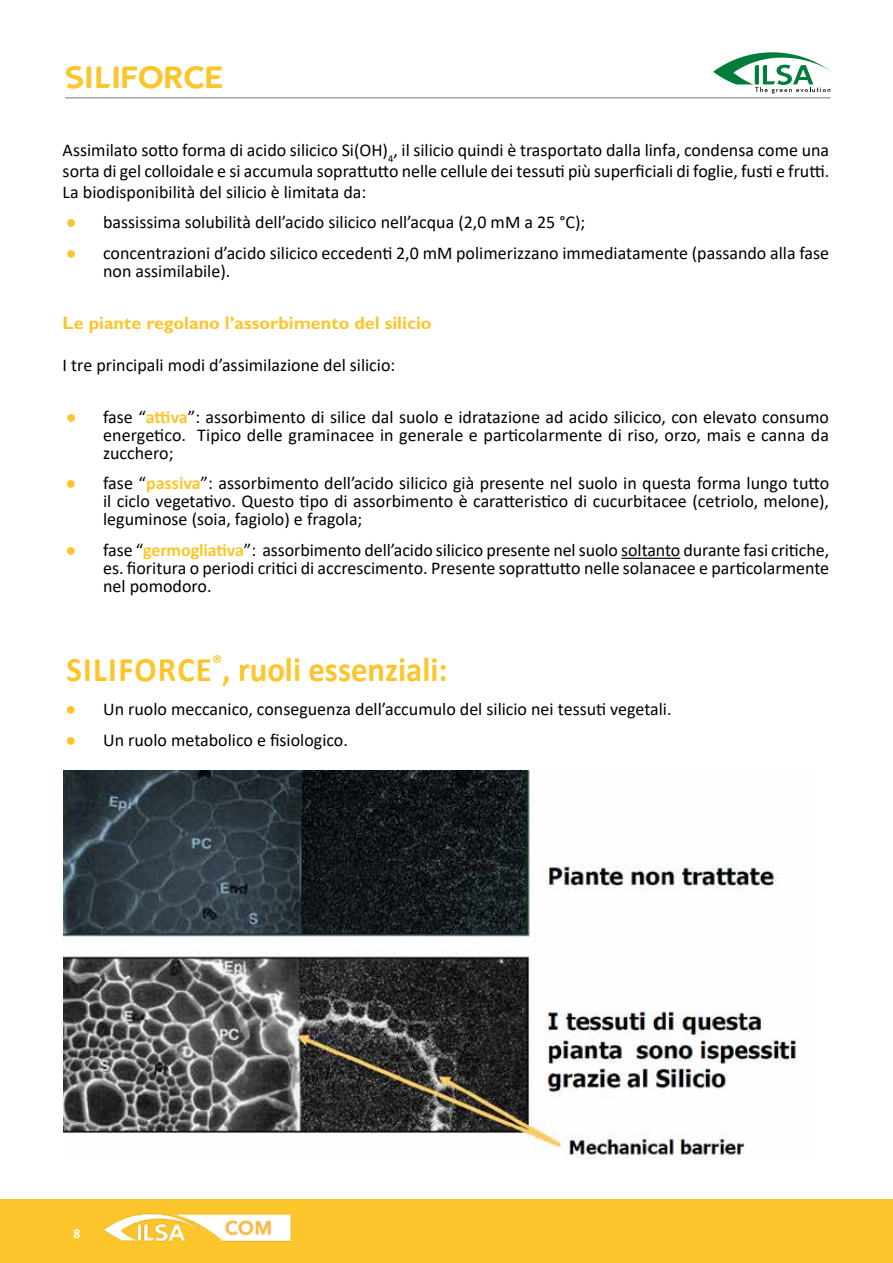
<style>
.page{position:relative;width:893px;height:1263px;background:#fff}
.page>*{position:absolute;margin:0;border:0;box-sizing:border-box;transform-origin:0 0}
.t1{font:700 34.5px "Calibri";color:#fdc52c;scale:.95 1}
.t2{font:700 30px "Ilsa";color:#fdc52c}
.t3{font:18px/18px "Calibri";color:#000;text-align:justify}
.t4{font:700 18px "Gill Sans Std";color:#fdc52c}
.t5{font:700 13.5px "Calibri";color:#fff}
.s1{font-family:"Arial";color:#fdc52c}
.s2{font-weight:700;color:#fdc52c}
</style>
<div class="page">
<hr style="left:621px;top:558px;width:59px;height:1px;background:#000">
<img style="left:64px;top:771px;width:733px;height:388px">
<hr style="left:65px;top:97px;width:766px;height:1px;background:#878787">
<svg style="left:713px;top:52px;width:118px;height:42px"></svg>
<div style="left:0;top:1199px;width:893px;height:64px;background:#fdc52c"></div>
<img style="left:104px;top:1213px;width:188px;height:29px">
<h2 class="t2" style="left:65px;top:60px;width:161px">SILIFORCE</h2>
<p class="t3" style="left:63px;top:139px;width:768px;line-height:21px">Assimilato sotto forma di acido silicico Si(OH)<sub>4</sub>, il silicio quindi è trasportato dalla linfa, condensa come una sorta di gel colloidale e si accumula soprattutto nelle cellule dei tessuti più superficiali di foglie, fusti e frutti.<br>La biodisponibilità del silicio è limitata da:</p>
<p class="t3" style="left:66px;top:213px;width:521px"><span class="s1">●</span> bassissima solubilità dell’acido silicico nell’acqua (2,0 mM a 25 °C);</p>
<p class="t3" style="left:103px;top:244px;width:727px;text-indent:-37px"><span class="s1">●</span> concentrazioni d’acido silicico eccedenti 2,0 mM polimerizzano immediatamente (passando alla fase non assimilabile).</p>
<p class="t4" style="left:63px;top:312px;width:370px">Le piante regolano l’assorbimento del silicio</p>
<p class="t3" style="left:63px;top:355px;width:334px">I tre principali modi d’assimilazione del silicio:</p>
<p class="t3" style="left:103px;top:407px;width:727px;text-indent:-37px"><span class="s1">●</span> fase “<span class="s2">attiva</span>”: assorbimento di silice dal suolo e idratazione ad acido silicico, con elevato consumo energetico. Tipico delle graminacee in generale e particolarmente di riso, orzo, mais e canna da zucchero;</p>
<p class="t3" style="left:103px;top:474px;width:728px;text-indent:-37px"><span class="s1">●</span> fase “<span class="s2">passiva</span>”: assorbimento dell’acido silicico già presente nel suolo in questa forma lungo tutto il ciclo vegetativo. Questo tipo di assorbimento è caratteristico di cucurbitacee (cetriolo, melone), leguminose (soia, fagiolo) e fragola;</p>
<p class="t3" style="left:103px;top:541px;width:727px;text-indent:-37px"><span class="s1">●</span> fase “<span class="s2">germogliativa</span>”: assorbimento dell’acido silicico presente nel suolo soltanto durante fasi critiche, es. fioritura o periodi critici di accrescimento. Presente soprattutto nelle solanacee e particolarmente nel pomodoro.</p>
<h1 class="t1" style="left:66px;top:645px;width:403px">SILIFORCE<sup>®</sup>, ruoli essenziali:</h1>
<p class="t3" style="left:66px;top:700px;width:607px"><span class="s1">●</span> Un ruolo meccanico, conseguenza dell’accumulo del silicio nei tessuti vegetali.</p>
<p class="t3" style="left:66px;top:730px;width:284px"><span class="s1">●</span> Un ruolo metabolico e fisiologico.</p>
<p class="t5" style="left:74px;top:1224px;width:8px">8</p>
</div>
